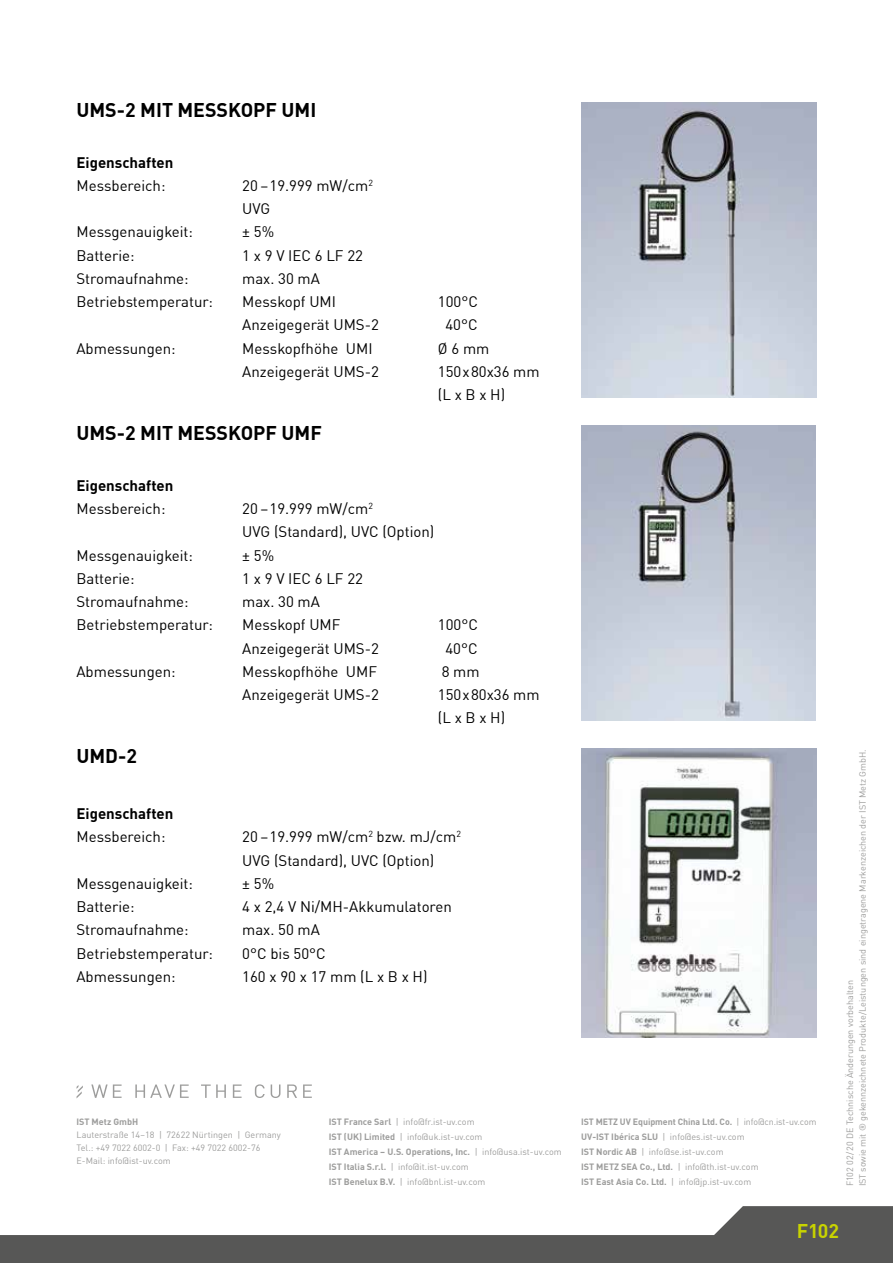
<style>
.page{position:relative;width:893px;height:1263px;background:#fff}
.page>*{position:absolute;margin:0;border:0;box-sizing:border-box;transform-origin:0 0}
.t1{font:700 19.5px "DIN Offc Pro";color:#000}
.t2{font:700 19.5px "DIN Offc Pro";color:#c8d300}
.t3{font:15px/23.2px "DIN Offc Pro";color:#000}
.t4{font:700 15px "DIN Offc Pro";color:#000}
.t5{font:9px/14.9px "DIN Offc Pro";color:#9d9d9c}
.t6{font:700 9px "DIN Offc Pro";color:#9d9d9c}
.s1{font-weight:700}
</style>
<div class="page">
<svg style="left:0;top:1206px;width:893px;height:57px;fill:#575756"></svg>
<svg style="left:91px;top:1084px;width:31px;height:14px"></svg>
<svg style="left:135px;top:1084px;width:54px;height:14px"></svg>
<svg style="left:201px;top:1084px;width:25px;height:14px"></svg>
<svg style="left:233px;top:1084px;width:9px;height:14px"></svg>
<svg style="left:255px;top:1084px;width:10px;height:14px"></svg>
<svg style="left:271px;top:1084px;width:9px;height:14px"></svg>
<svg style="left:287px;top:1084px;width:10px;height:14px"></svg>
<svg style="left:303px;top:1084px;width:9px;height:14px"></svg>
<svg style="left:77px;top:1085px;width:6px;height:13px"></svg>
<img style="left:581px;top:748px;width:235px;height:289px">
<img style="left:581px;top:102px;width:235px;height:296px">
<img style="left:581px;top:426px;width:235px;height:294px">
<h1 class="t1" style="left:76px;top:95px;width:241px">UMS-2 MIT MESSKOPF UMI</h1>
<p class="t4" style="left:76px;top:151px;width:98px">Eigenschaften</p>
<p class="t3" style="left:76px;top:173px;width:91px">Messbereich:</p>
<p class="t3" style="left:242px;top:173px;width:132px">20 – 19.999 mW/cm<sup>2<br></sup>UVG</p>
<p class="t3" style="left:76px;top:219px;width:118px">Messgenauigkeit:</p>
<p class="t3" style="left:242px;top:219px;width:33px">± 5%</p>
<p class="t3" style="left:76px;top:243px;width:60px">Batterie:</p>
<p class="t3" style="left:242px;top:243px;width:122px">1 x 9 V IEC 6 LF 22</p>
<p class="t3" style="left:76px;top:266px;width:114px">Stromaufnahme:</p>
<p class="t3" style="left:242px;top:266px;width:79px">max. 30 mA</p>
<p class="t3" style="left:76px;top:289px;width:138px">Betriebstemperatur:</p>
<p class="t3" style="left:242px;top:289px;width:95px">Messkopf UMI</p>
<p class="t3" style="left:438px;top:289px;width:41px">100°C</p>
<p class="t3" style="left:242px;top:312px;width:138px">Anzeigegerät UMS-2</p>
<p class="t3" style="left:445px;top:312px;width:34px">40°C</p>
<p class="t3" style="left:76px;top:336px;width:101px">Abmessungen:</p>
<p class="t3" style="left:242px;top:336px;width:132px">Messkopfhöhe UMI</p>
<p class="t3" style="left:438px;top:336px;width:53px">Ø 6 mm</p>
<p class="t3" style="left:242px;top:359px;width:138px">Anzeigegerät UMS-2</p>
<p class="t3" style="left:438px;top:359px;width:103px">150x80x36 mm (L x B x H)</p>
<h1 class="t1" style="left:76px;top:418px;width:247px">UMS-2 MIT MESSKOPF UMF</h1>
<p class="t4" style="left:76px;top:474px;width:98px">Eigenschaften</p>
<p class="t3" style="left:76px;top:496px;width:91px">Messbereich:</p>
<p class="t3" style="left:242px;top:496px;width:194px">20 – 19.999 mW/cm<sup>2<br></sup>UVG (Standard), UVC (Option)</p>
<p class="t3" style="left:76px;top:543px;width:118px">Messgenauigkeit:</p>
<p class="t3" style="left:242px;top:543px;width:33px">± 5%</p>
<p class="t3" style="left:76px;top:566px;width:60px">Batterie:</p>
<p class="t3" style="left:242px;top:566px;width:122px">1 x 9 V IEC 6 LF 22</p>
<p class="t3" style="left:76px;top:589px;width:114px">Stromaufnahme:</p>
<p class="t3" style="left:242px;top:589px;width:79px">max. 30 mA</p>
<p class="t3" style="left:76px;top:612px;width:138px">Betriebstemperatur:</p>
<p class="t3" style="left:242px;top:612px;width:100px">Messkopf UMF</p>
<p class="t3" style="left:438px;top:612px;width:41px">100°C</p>
<p class="t3" style="left:242px;top:636px;width:138px">Anzeigegerät UMS-2</p>
<p class="t3" style="left:445px;top:636px;width:34px">40°C</p>
<p class="t3" style="left:76px;top:659px;width:101px">Abmessungen:</p>
<p class="t3" style="left:242px;top:659px;width:136px">Messkopfhöhe UMF</p>
<p class="t3" style="left:442px;top:659px;width:39px">8 mm</p>
<p class="t3" style="left:242px;top:682px;width:138px">Anzeigegerät UMS-2</p>
<p class="t3" style="left:438px;top:682px;width:103px">150x80x36 mm (L x B x H)</p>
<h1 class="t1" style="left:76px;top:741px;width:62px">UMD-2</h1>
<p class="t4" style="left:76px;top:802px;width:98px">Eigenschaften</p>
<p class="t3" style="left:76px;top:824px;width:91px">Messbereich:</p>
<p class="t3" style="left:242px;top:824px;width:220px">20 – 19.999 mW/cm<sup>2</sup> bzw. mJ/cm<sup>2<br></sup>UVG (Standard), UVC (Option)</p>
<p class="t3" style="left:76px;top:871px;width:118px">Messgenauigkeit:</p>
<p class="t3" style="left:242px;top:871px;width:33px">± 5%</p>
<p class="t3" style="left:76px;top:894px;width:60px">Batterie:</p>
<p class="t3" style="left:242px;top:894px;width:211px">4 x 2,4 V Ni/MH-Akkumulatoren</p>
<p class="t3" style="left:76px;top:917px;width:114px">Stromaufnahme:</p>
<p class="t3" style="left:242px;top:917px;width:79px">max. 50 mA</p>
<p class="t3" style="left:76px;top:941px;width:138px">Betriebstemperatur:</p>
<p class="t3" style="left:242px;top:941px;width:85px">0°C bis 50°C</p>
<p class="t3" style="left:76px;top:964px;width:101px">Abmessungen:</p>
<p class="t3" style="left:242px;top:964px;width:187px">160 x 90 x 17 mm (L x B x H)</p>
<p class="t6" style="left:77px;top:1115px;width:63px">IST Metz GmbH</p>
<p class="t5" style="left:77px;top:1128px;width:206px;line-height:12.8px">Lauterstraße 14–18 | 72622 Nürtingen | Germany<br>Tel.: +49 7022 6002-0 | Fax: +49 7022 6002-76<br>E-Mail: info@ist-uv.com</p>
<p class="t5" style="left:329px;top:1114px;width:234px"><span class="s1">IST France Sarl</span> | info@fr.ist-uv.com<br><span class="s1">IST (UK) Limited</span> | info@uk.ist-uv.com<br><span class="s1">IST America – U.S. Operations, Inc.</span> | info@usa.ist-uv.com <span class="s1">IST Italia S.r.l.</span> | info@it.ist-uv.com<br><span class="s1">IST Benelux B.V.</span> | info@bnl.ist-uv.com</p>
<p class="t5" style="left:581px;top:1114px;width:237px"><span class="s1">IST METZ UV Equipment China Ltd. Co.</span> | info@cn.ist-uv.com <span class="s1">UV-IST Ibérica SLU</span> | info@es.ist-uv.com<br><span class="s1">IST Nordic AB</span> | info@se.ist-uv.com<br><span class="s1">IST METZ SEA Co., Ltd.</span> | info@th.ist-uv.com<br><span class="s1">IST East Asia Co. Ltd.</span> | info@jp.ist-uv.com</p>
<p class="t5" style="left:843px;top:1186px;width:439px;line-height:12.8px;rotate:-90deg">F102 02/20 DE Technische Änderungen vorbehalten<br>IST sowie mit ® gekennzeichnete Produkte/Leistungen sind eingetragene Markenzeichen der IST Metz GmbH.</p>
<h1 class="t2" style="left:797px;top:1215px;width:44px">F102</h1>
</div>
